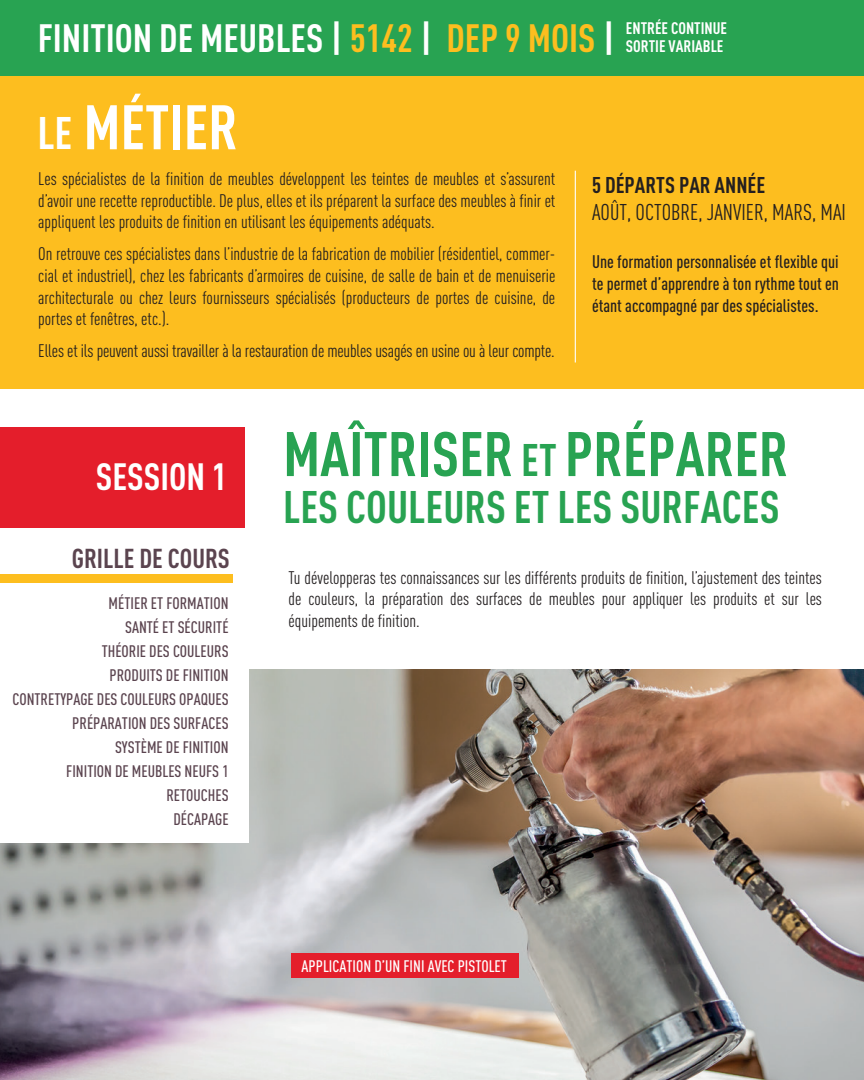
<style>
.page{position:relative;width:864px;height:1080px;background:#fff}
.page>*{position:absolute;margin:0;border:0;box-sizing:border-box;transform-origin:0 0}
.t1{font:700 condensed 61.8px "DINOT";color:#28a352}
.t2{font:700 condensed 61.8px "DINOT";color:#fff}
.t3{font:700 condensed 45px "DINOT";color:#28a352}
.t4{font:700 condensed 39px "DINOT";color:#fff}
.t5{font:700 condensed 37.5px "DINOT";color:#fff}
.t6{font:700 condensed 27px "DINOT";color:#5b444f}
.t7{font:condensed 22.5px "DINOT";color:#231f20}
.t8{font:700 condensed 22.5px "DINOT";color:#231f20}
.t9{font:condensed 18px/21.6px "DINOT";color:#231f20;text-align:justify}
.t10{font:500 condensed 18px/21.6px "DINOT";color:#231f20;text-align:justify}
.t11{font:500 condensed 16.5px/24px "DINOT";color:#5b444f;text-align:right}
.t12{font:500 condensed 16.5px "DINOT";color:#fff}
.t13{font:700 condensed 16.5px/18px "DINOT";color:#fff}
.s1{color:#fdbe1f}
.s2{font-size:45px}
</style>
<div class="page">
<img style="left:0;top:669px;width:864px;height:411px">
<div style="left:0;top:554px;width:248px;height:288px;background:#fff"></div>
<div style="left:0;top:29px;width:864px;height:359px;background:#fdbe1f"></div>
<div style="left:0;top:427px;width:245px;height:100px;background:#e41e2b"></div>
<div style="left:0;top:574px;width:232px;height:8px;background:#fdbe1f"></div>
<div style="left:291px;top:953px;width:228px;height:25px;background:#e41e2b"></div>
<div style="left:0;top:0;width:864px;height:76px;background:#28a352"></div>
<hr style="left:575px;top:171px;width:1px;height:191px;background:#fff">
<h3 class="t4" style="left:38px;top:14px;width:579px">FINITION DE MEUBLES | <span class="s1">5142</span> | <span class="s1">DEP 9 MOIS</span> |</h3>
<p class="t13" style="left:626px;top:19px;width:103px">ENTRÉE CONTINUE<br>SORTIE VARIABLE</p>
<h1 class="t2" style="left:37px;top:90px;width:202px"><span class="s2">LE</span> MÉTIER</h1>
<p class="t9" style="left:38px;top:168px;width:519px">Les spécialistes de la finition de meubles développent les teintes de meubles et s’assurent d’avoir une recette reproductible. De plus, elles et ils préparent la surface des meubles à finir et appliquent les produits de finition en utilisant les équipements adéquats.</p>
<p class="t9" style="left:38px;top:243px;width:519px">On retrouve ces spécialistes dans l’industrie de la fabrication de mobilier (résidentiel, commer&shy;cial et industriel), chez les fabricants d’armoires de cuisine, de salle de bain et de menuiserie architecturale ou chez leurs fournisseurs spécialisés (producteurs de portes de cuisine, de portes et fenêtres, etc.).</p>
<p class="t9" style="left:38px;top:340px;width:518px">Elles et ils peuvent aussi travailler à la restauration de meubles usagés en usine ou à leur compte.</p>
<p class="t8" style="left:592px;top:171px;width:175px">5 DÉPARTS PAR ANNÉE</p>
<p class="t7" style="left:592px;top:199px;width:256px">AOÛT, OCTOBRE, JANVIER, MARS, MAI</p>
<p class="t10" style="left:592px;top:251px;width:249px">Une formation personnalisée et flexible qui te permet d’apprendre à ton rythme tout en étant accompagné par des spécialistes.</p>
<h3 class="t5" style="left:96px;top:454px;width:133px">SESSION 1</h3>
<h3 class="t6" style="left:72px;top:542px;width:160px">GRILLE DE COURS</h3>
<p class="t11" style="left:12px;top:591px;width:218px">MÉTIER ET FORMATION<br>SANTÉ ET SÉCURITÉ<br>THÉORIE DES COULEURS<br>PRODUITS DE FINITION<br>CONTRETYPAGE DES COULEURS OPAQUES<br>PRÉPARATION DES SURFACES<br>SYSTÈME DE FINITION<br>FINITION DE MEUBLES NEUFS 1<br>RETOUCHES<br>DÉCAPAGE</p>
<h1 class="t1" style="left:283px;top:417px;width:507px">MAÎTRISER <span class="s2">ET</span> PRÉPARER</h1>
<h2 class="t3" style="left:283px;top:480px;width:498px">LES COULEURS ET LES SURFACES</h2>
<p class="t9" style="left:289px;top:567px;width:535px">Tu développeras tes connaissances sur les différents produits de finition, l’ajustement des teintes de couleurs, la préparation des surfaces de meubles pour appliquer les produits et sur les équipements de finition.</p>
<p class="t12" style="left:302px;top:956px;width:207px">APPLICATION D’UN FINI AVEC PISTOLET</p>
</div>
